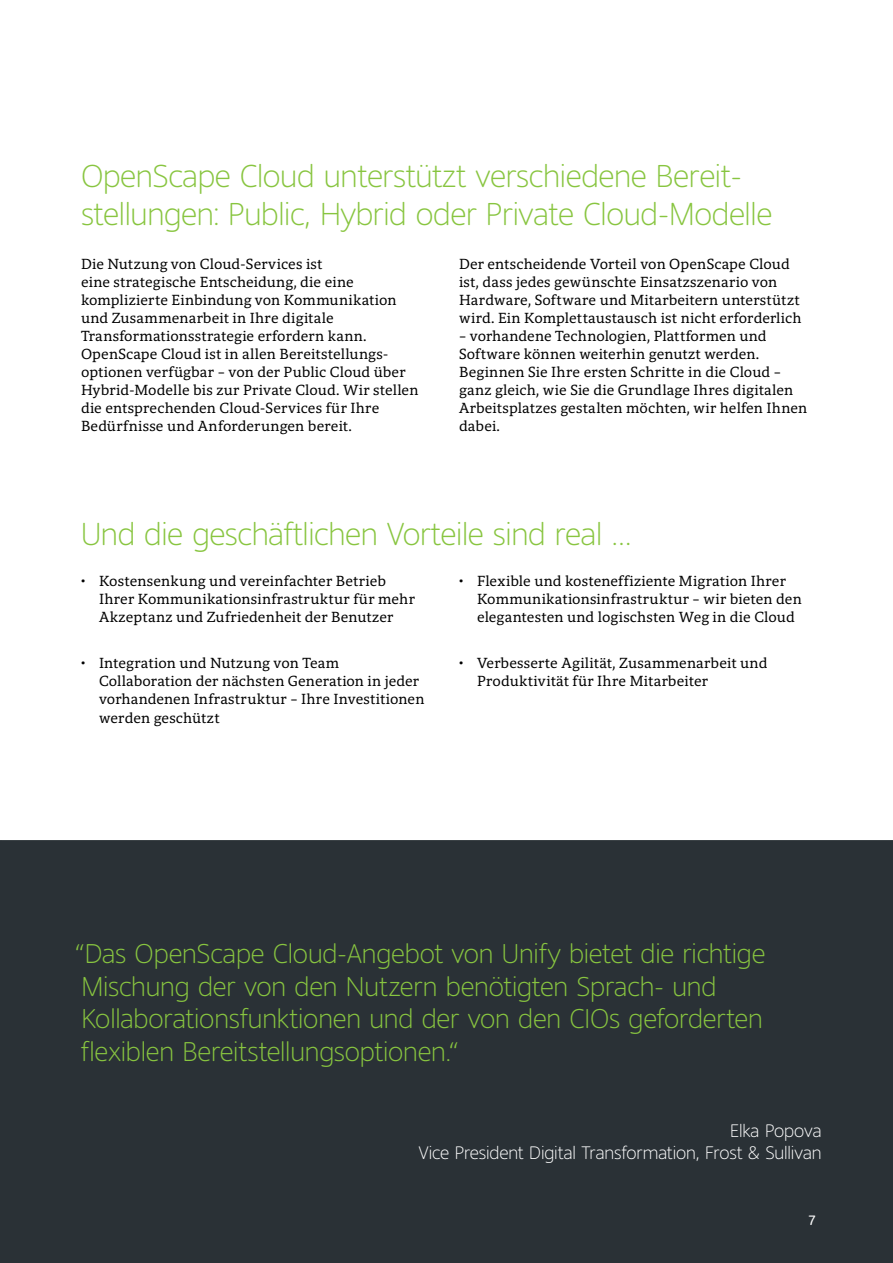
<style>
.page{position:relative;width:893px;height:1263px;background:#fff}
.page>*{position:absolute;margin:0;border:0;box-sizing:border-box;transform-origin:0 0}
.t1{font:300 31.5px/37.8px "Harmony Sans";letter-spacing:-.01em;color:#88c540}
.t2{font:300 27px/32.4px "Harmony Sans";letter-spacing:-.005em;color:#88c540}
.t3{font:300 18px/21.6px "Harmony Sans";letter-spacing:-.005em;color:#fff;text-align:right}
.t4{font:15px/18px "Harmony Serif";letter-spacing:.01em;color:#000}
.t5{font:13.5px "Harmony Sans";color:#fff}
</style>
<div class="page">
<div style="left:1px;top:841px;width:891px;height:421px;background:#2a3136"></div>
<div style="left:0;top:840px;width:893px;height:423px;border:2px solid #2a3136"></div>
<h1 class="t1" style="left:81px;top:157px;width:693px">OpenScape Cloud unterstützt verschiedene Bereit&shy;stellungen: Public, Hybrid oder Private Cloud-Modelle</h1>
<p class="t4" style="left:81px;top:254px;width:339px">Die Nutzung von Cloud-Services ist<br>eine strategische Entscheidung, die eine komplizierte Einbindung von Kommunikation und Zusammenarbeit in Ihre digitale Transformationsstrategie erfordern kann.<br>OpenScape Cloud ist in allen Bereitstellungs&shy;optionen verfügbar – von der Public Cloud über Hybrid-Modelle bis zur Private Cloud. Wir stellen die entsprechenden Cloud-Services für Ihre Bedürfnisse und Anforderungen bereit.</p>
<p class="t4" style="left:459px;top:254px;width:344px">Der entscheidende Vorteil von OpenScape Cloud ist, dass jedes gewünschte Einsatzszenario von Hardware, Software und Mitarbeitern unterstützt wird. Ein Komplettaustausch ist nicht erforderlich</p>
<p class="t4" style="left:459px;top:326px;width:350px">– vorhandene Technologien, Plattformen und Software können weiterhin genutzt werden.<br>Beginnen Sie Ihre ersten Schritte in die Cloud – ganz gleich, wie Sie die Grundlage Ihres digitalen Arbeitsplatzes gestalten möchten, wir helfen Ihnen dabei.</p>
<h1 class="t1" style="left:81px;top:514px;width:552px">Und die geschäftlichen Vorteile sind real …</h1>
<p class="t4" style="left:99px;top:572px;width:317px;text-indent:-18px">• Kostensenkung und vereinfachter Betrieb<br>Ihrer Kommunikationsinfrastruktur für mehr<br>Akzeptanz und Zufriedenheit der Benutzer</p>
<p class="t4" style="left:99px;top:654px;width:327px;text-indent:-18px">• Integration und Nutzung von Team<br>Collaboration der nächsten Generation in jeder vorhandenen Infrastruktur – Ihre Investitionen</p>
<p class="t4" style="left:99px;top:709px;width:122px">werden geschützt</p>
<p class="t4" style="left:477px;top:572px;width:326px;text-indent:-18px">• Flexible und kosteneffiziente Migration Ihrer<br>Kommunikationsinfrastruktur – wir bieten den elegantesten und logischsten Weg in die Cloud</p>
<p class="t4" style="left:477px;top:654px;width:292px;text-indent:-18px">• Verbesserte Agilität, Zusammenarbeit und<br>Produktivität für Ihre Mitarbeiter</p>
<h2 class="t2" style="left:75px;top:937px;width:692px">“Das OpenScape Cloud-Angebot von Unify bietet die richtige Mischung der von den Nutzern benötigten Sprach- und Kollaborationsfunktionen und der von den CIOs geforderten flexiblen Bereitstellungsoptionen.“</h2>
<p class="t3" style="left:419px;top:1119px;width:404px">Elka Popova<br>Vice President Digital Transformation, Frost &amp; Sullivan</p>
<p class="t5" style="left:808px;top:1211px;width:9px">7</p>
</div>
